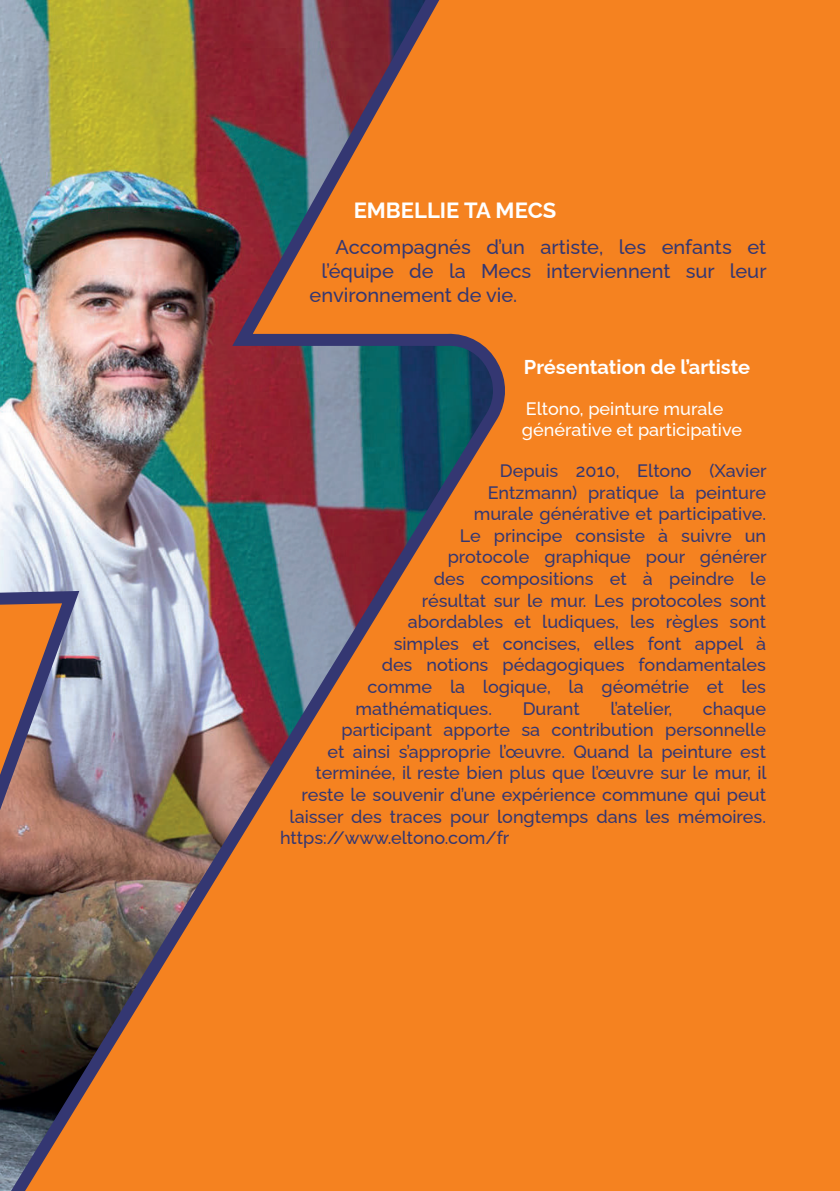
<style>
.page{position:relative;width:840px;height:1191px;background:#fff}
.page>*{position:absolute;margin:0;border:0;box-sizing:border-box;transform-origin:0 0}
.t1{font:100 22px "Raleway";color:#fff}
.t2{font:100 20px "Raleway";color:#343772}
.t3{font:100 20px "Raleway";color:#fff}
.t4{font:100 18px "Raleway";color:#343772}
.t5{font:100 18px/21.6px "Raleway";color:#fff}
</style>
<div class="page">
<div style="left:0;top:0;width:839px;height:1191px;background:#f58220"></div>
<img style="left:0;top:0;width:505px;height:1191px">
<p class="t1" style="left:353px;top:192px;width:204px">EMBELLIE TA MECS</p>
<p class="t2" style="left:335px;top:231px;width:432px">Accompagnés d’un artiste, les enfants et</p>
<p class="t2" style="left:321px;top:255px;width:446px">l’équipe de la Mecs interviennent sur leur</p>
<p class="t2" style="left:309px;top:279px;width:209px">environnement de vie.</p>
<p class="t3" style="left:523px;top:351px;width:228px">Présentation de l’artiste</p>
<p class="t5" style="left:521px;top:395px;width:221px">Eltono, peinture murale générative et participative</p>
<p class="t4" style="left:499px;top:456px;width:268px">Depuis 2010, Eltono (Xavier</p>
<p class="t4" style="left:487px;top:478px;width:279px">Entzmann) pratique la peinture</p>
<p class="t4" style="left:473px;top:499px;width:293px">murale générative et participative.</p>
<p class="t4" style="left:459px;top:521px;width:308px">Le principe consiste à suivre un</p>
<p class="t4" style="left:447px;top:542px;width:320px">protocole graphique pour générer</p>
<p class="t4" style="left:433px;top:564px;width:333px">des compositions et à peindre le</p>
<p class="t4" style="left:421px;top:586px;width:346px">résultat sur le mur. Les protocoles sont</p>
<p class="t4" style="left:407px;top:607px;width:360px">abordables et ludiques, les règles sont</p>
<p class="t4" style="left:393px;top:629px;width:373px">simples et concises, elles font appel à</p>
<p class="t4" style="left:381px;top:650px;width:385px">des notions pédagogiques fondamentales</p>
<p class="t4" style="left:367px;top:672px;width:399px">comme la logique, la géométrie et les</p>
<p class="t4" style="left:355px;top:694px;width:138px">mathématiques.</p>
<p class="t4" style="left:522px;top:694px;width:59px">Durant</p>
<p class="t4" style="left:610px;top:694px;width:63px">l’atelier,</p>
<p class="t4" style="left:702px;top:694px;width:65px">chaque</p>
<p class="t4" style="left:341px;top:715px;width:425px">participant apporte sa contribution personnelle</p>
<p class="t4" style="left:327px;top:737px;width:440px">et ainsi s’approprie l’œuvre. Quand la peinture est</p>
<p class="t4" style="left:315px;top:758px;width:452px">terminée, il reste bien plus que l’œuvre sur le mur, il</p>
<p class="t4" style="left:301px;top:780px;width:465px">reste le souvenir d’une expérience commune qui peut</p>
<p class="t4" style="left:289px;top:802px;width:477px">laisser des traces pour longtemps dans les mémoires.</p>
<p class="t4" style="left:280px;top:823px;width:231px">https://www.eltono.com/fr</p>
</div>
